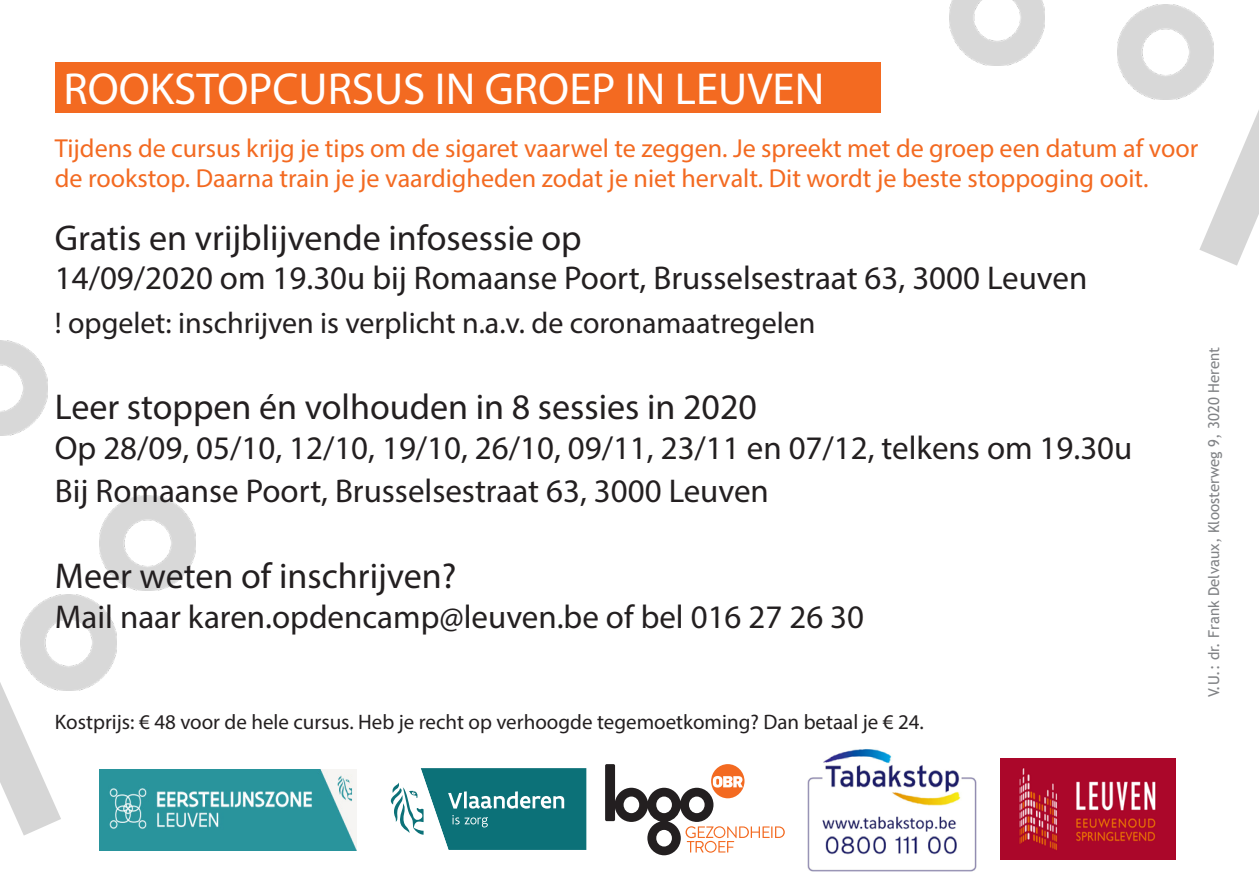
<style>
.page{position:relative;width:1259px;height:893px;background:#fff}
.page>*{position:absolute;margin:0;border:0;box-sizing:border-box;transform-origin:0 0}
.t1{font:45px "Myriad Pro";color:#fff}
.t2{font:36px "Myriad Pro";color:#231f20}
.t3{font:33px/43.2px "Myriad Pro";color:#231f20}
.t4{font:30px "Myriad Pro";color:#231f20}
.t5{font:26.1px/30px "Myriad Pro";color:#f36a21}
.t6{font:21px "Myriad Pro";color:#231f20}
.t7{font:15px "Trebuchet MS";color:#828487}
</style>
<div class="page">
<img style="left:100px;top:495px;width:95px;height:96px">
<img style="left:21px;top:595px;width:95px;height:95px">
<div style="left:55px;top:62px;width:825px;height:51px;background:#f36a21"></div>
<img style="left:0;top:340px;width:48px;height:96px">
<img style="left:0;top:682px;width:61px;height:154px">
<img style="left:1199px;top:110px;width:60px;height:156px">
<img style="left:949px;top:0;width:96px;height:66px">
<img style="left:1117px;top:4px;width:96px;height:96px">
<svg style="left:390px;top:768px;width:196px;height:82px"></svg>
<svg style="left:605px;top:764px;width:180px;height:91px"></svg>
<img style="left:807px;top:749px;width:170px;height:123px">
<img style="left:1000px;top:759px;width:175px;height:100px">
<img style="left:100px;top:770px;width:256px;height:80px">
<p class="t1" style="left:63px;top:61px;width:762px">ROOKSTOPCURSUS IN GROEP IN LEUVEN</p>
<p class="t5" style="left:55px;top:133px;width:1144px">Tijdens de cursus krijg je tips om de sigaret vaarwel te zeggen. Je spreekt met de groep een datum af voor de rookstop. Daarna train je je vaardigheden zodat je niet hervalt. Dit wordt je beste stoppoging ooit.</p>
<p class="t2" style="left:55px;top:216px;width:528px">Gratis en vrijblijvende infosessie op</p>
<p class="t3" style="left:55px;top:256px;width:1034px">14/09/2020 om 19.30u bij Romaanse Poort, Brusselsestraat 63, 3000 Leuven</p>
<p class="t4" style="left:55px;top:304px;width:762px">! opgelet: inschrijven is verplicht n.a.v. de coronamaatregelen</p>
<p class="t2" style="left:55px;top:385px;width:703px">Leer stoppen én volhouden in 8 sessies in 2020</p>
<p class="t3" style="left:55px;top:425px;width:1079px">Op 28/09, 05/10, 12/10, 19/10, 26/10, 09/11, 23/11 en 07/12, telkens om 19.30u<br>Bij Romaanse Poort, Brusselsestraat 63, 3000 Leuven</p>
<p class="t2" style="left:55px;top:554px;width:403px">Meer weten of inschrijven?</p>
<p class="t3" style="left:55px;top:595px;width:811px">Mail naar karen.opdencamp@leuven.be of bel 016 27 26 30</p>
<p class="t6" style="left:55px;top:709px;width:870px">Kostprijs: € 48 voor de hele cursus. Heb je recht op verhoogde tegemoetkoming? Dan betaal je € 24.</p>
<p class="t7" style="left:1204px;top:697px;width:352px;rotate:-90deg">V.U.: dr. Frank Delvaux, Kloosterweg 9, 3020 Herent</p>
</div>
